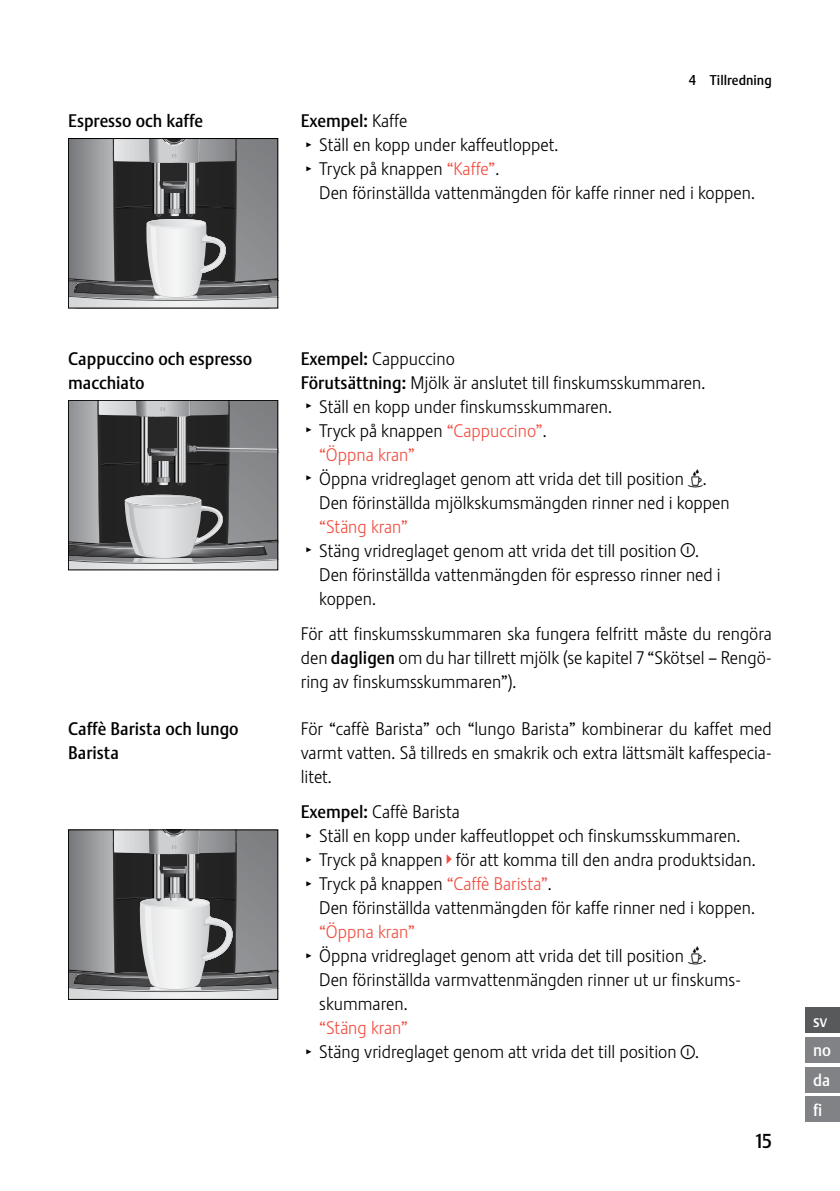
<style>
.page{position:relative;width:840px;height:1191px;background:#fff}
.page>*{position:absolute;margin:0;border:0;box-sizing:border-box;transform-origin:0 0}
.t1{font:20px "Stalemate Pro 2 J Medium";color:#000}
.t2{font:18px/24px "Stalemate Pro 2 J Light";color:#000}
.t3{font:18px/24px "Stalemate Pro 2 J Medium";color:#000}
.t4{font:18px "Stalemate Pro 2 J Light";color:#f04f42}
.t5{font:17px/29.6px "Stalemate Pro 2 J Medium";color:#fff}
.t6{font:14px "Stalemate Pro 2 J Medium";color:#000}
.s1{font-family:"Stalemate Pro 2 J Light"}
.s2{font-family:"Jura Pict 2006";font-size:14px}
.s3{color:#f04f42}
.s4{font-family:"Stalemate Pro 2 J Medium"}
.s5{font-family:"Jura Pict 2006"}
.s6{font-family:"Jura Pict 2006";color:#f04f42}
</style>
<div class="page">
<div style="left:805px;top:1007px;width:34px;height:26px;background:#58595b"></div>
<div style="left:805px;top:1037px;width:34px;height:25px;background:#808285"></div>
<div style="left:805px;top:1066px;width:34px;height:26px;background:#808285"></div>
<div style="left:805px;top:1096px;width:34px;height:26px;background:#808285"></div>
<svg style="left:70px;top:140px;width:206px;height:166px;background:#7f8081"></svg>
<div style="left:68px;top:138px;width:210px;height:170px;border:1px solid #000"></div>
<svg style="left:70px;top:402px;width:206px;height:166px;background:#79797b"></svg>
<div style="left:68px;top:400px;width:210px;height:170px;border:1px solid #000"></div>
<svg style="left:70px;top:831px;width:206px;height:166px;background:#87888a"></svg>
<div style="left:68px;top:829px;width:210px;height:170px;border:1px solid #000"></div>
<p class="t3" style="left:68px;top:109px;width:136px">Espresso och kaffe</p>
<p class="t6" style="left:688px;top:72px;width:85px">4 Tillredning</p>
<p class="t3" style="left:300px;top:109px;width:108px">Exempel: <span class="s1">Kaffe</span></p>
<p class="t2" style="left:306px;top:133px;width:251px"><span class="s2">T</span> Ställ en kopp under kaffeutloppet.<br><span class="s2">T</span> Tryck på knappen <span class="s3">“Kaffe”</span>.</p>
<p class="t2" style="left:319px;top:181px;width:435px">Den förinställda vattenmängden för kaffe rinner ned i koppen.</p>
<p class="t3" style="left:68px;top:346px;width:186px">Cappuccino och espresso macchiato</p>
<p class="t3" style="left:68px;top:717px;width:172px">Caffè Barista och lungo<br>Barista</p>
<p class="t2" style="left:300px;top:346px;width:155px"><span class="s4">Exempel:</span> Cappuccino</p>
<p class="t2" style="left:300px;top:370px;width:404px"><span class="s4">Förutsättning:</span> Mjölk är anslutet till finskumsskummaren.</p>
<p class="t2" style="left:306px;top:394px;width:305px"><span class="s2">T</span> Ställ en kopp under finskumsskummaren.</p>
<p class="t2" style="left:306px;top:418px;width:239px"><span class="s2">T</span> Tryck på knappen <span class="s3">“Cappuccino”</span>.</p>
<p class="t4" style="left:319px;top:444px;width:97px">“Öppna kran”</p>
<p class="t2" style="left:306px;top:466px;width:399px"><span class="s2">T</span> Öppna vridreglaget genom att vrida det till position <span class="s5">x</span>.</p>
<p class="t2" style="left:319px;top:490px;width:411px">Den förinställda mjölkskumsmängden rinner ned i koppen</p>
<p class="t4" style="left:319px;top:516px;width:90px">“Stäng kran”</p>
<p class="t2" style="left:306px;top:538px;width:392px"><span class="s2">T</span> Stäng vridreglaget genom att vrida det till position <span class="s2">°</span>.</p>
<p class="t2" style="left:319px;top:562px;width:403px">Den förinställda vattenmängden för espresso rinner ned i</p>
<p class="t2" style="left:319px;top:586px;width:56px">koppen.</p>
<p class="t2" style="left:300px;top:622px;width:472px;text-align:justify">För att finskumsskummaren ska fungera felfritt måste du rengöra den <span class="s4">dagligen</span> om du har tillrett mjölk (se kapitel 7 “Skötsel – Rengö&shy;ring av finskumsskummaren”).</p>
<p class="t2" style="left:300px;top:716px;width:472px;text-align:justify">För “caffè Barista” och “lungo Barista” kombinerar du kaffet med varmt vatten. Så tillreds en smakrik och extra lättsmält kaffespecia&shy;litet.</p>
<p class="t2" style="left:306px;top:800px;width:448px;text-indent:-6px"><span class="s4">Exempel:</span> Caffè Barista<br><span class="s2">T</span> Ställ en kopp under kaffeutloppet och finskumsskummaren.<br><span class="s2">T</span> Tryck på knappen <span class="s6">^</span> för att komma till den andra produktsidan.<br><span class="s2">T</span> Tryck på knappen <span class="s3">“Caffè Barista”</span>.</p>
<p class="t2" style="left:319px;top:896px;width:435px">Den förinställda vattenmängden för kaffe rinner ned i koppen.</p>
<p class="t4" style="left:319px;top:921px;width:97px">“Öppna kran”</p>
<p class="t2" style="left:306px;top:944px;width:399px"><span class="s2">T</span> Öppna vridreglaget genom att vrida det till position <span class="s5">x</span>.</p>
<p class="t2" style="left:319px;top:968px;width:423px">Den förinställda varmvattenmängden rinner ut ur finskums-</p>
<p class="t2" style="left:319px;top:992px;width:88px">skummaren.</p>
<p class="t2" style="left:306px;top:1016px;width:392px;text-indent:13px"><span class="s3">“Stäng kran”<br></span><span class="s2">T</span> Stäng vridreglaget genom att vrida det till position <span class="s2">°</span>.</p>
<p class="t1" style="left:755px;top:1129px;width:18px">15</p>
<p class="t5" style="left:812px;top:1006px;width:20px">sv no da fi</p>
</div>
